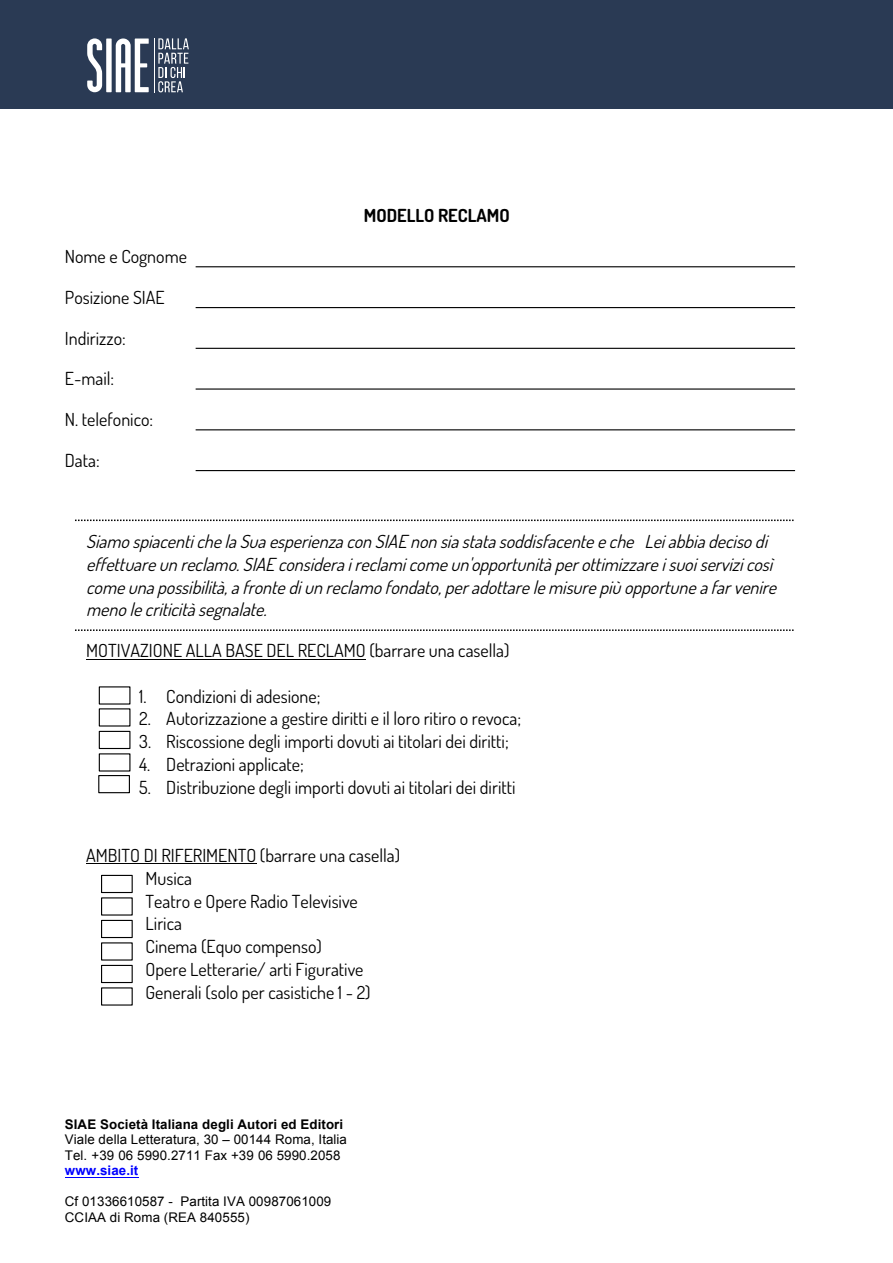
<style>
.page{position:relative;width:893px;height:1263px;background:#fff}
.page>*{position:absolute;margin:0;border:0;box-sizing:border-box;transform-origin:0 0}
.t1{font:18px/22.8px "Dosis";color:#000}
.t2{font:italic 18px/22.6px "Dosis";color:#000}
.t3{font:700 18px "Dosis";color:#000}
.t4{font:13.35px/15.5px "Arial";letter-spacing:.01em;color:#000}
.t5{font:700 13.35px "Arial";letter-spacing:.01em;color:#000}
.t6{font:700 13.35px "Arial";letter-spacing:.01em;color:#00f}
</style>
<div class="page">
<hr style="left:65px;top:1177px;width:73px;height:1px;background:#00f">
<hr style="left:86px;top:659px;width:280px;height:1px;background:#000">
<hr style="left:86px;top:863px;width:170px;height:1px;background:#000">
<hr style="left:196px;top:266px;width:599px;height:1px;background:#000">
<hr style="left:196px;top:307px;width:599px;height:1px;background:#000">
<hr style="left:196px;top:348px;width:599px;height:1px;background:#000">
<hr style="left:196px;top:388px;width:599px;height:2px;background:#000">
<hr style="left:196px;top:429px;width:599px;height:1px;background:#000">
<hr style="left:196px;top:470px;width:599px;height:1px;background:#000">
<svg style="left:75px;top:520px;width:719px;height:1px"></svg>
<div style="left:99px;top:731px;width:31px;height:18px;border:1px solid #000"></div>
<div style="left:101px;top:875px;width:32px;height:18px;border:1px solid #000"></div>
<div style="left:101px;top:920px;width:32px;height:18px;border:1px solid #000"></div>
<div style="left:101px;top:965px;width:32px;height:18px;border:1px solid #000"></div>
<div style="left:98px;top:775px;width:32px;height:18px;border:1px solid #000"></div>
<svg style="left:75px;top:629px;width:719px;height:2px"></svg>
<div style="left:0;top:0;width:893px;height:108px;background:#2a3a54"></div>
<div style="left:106px;top:39px;width:6px;height:53px;background:#fff"></div>
<svg style="left:116px;top:38px;width:33px;height:54px"></svg>
<svg style="left:87px;top:38px;width:15px;height:54px"></svg>
<svg style="left:158px;top:38px;width:31px;height:54px"></svg>
<hr style="left:154px;top:38px;width:1px;height:54px;background:#fff">
<p class="t1" style="left:65px;top:244px;width:124px">Nome e Cognome</p>
<p class="t1" style="left:65px;top:285px;width:101px">Posizione SIAE</p>
<p class="t1" style="left:65px;top:326px;width:62px">Indirizzo:</p>
<p class="t1" style="left:65px;top:367px;width:51px">E-mail:</p>
<p class="t1" style="left:65px;top:407px;width:90px">N. telefonico:</p>
<p class="t1" style="left:65px;top:448px;width:36px">Data:</p>
<p class="t3" style="left:364px;top:204px;width:147px">MODELLO RECLAMO</p>
<p class="t2" style="left:86px;top:530px;width:697px">SiamospiacentichelaSuaesperienzaconSIAEnonsiastatasoddisfacenteeche Leiabbiadecisodi effettuareunreclamo.SIAEconsideraireclamicomeun'opportunitàperottimizzareisuoiservizicosì comeunapossibilità,afrontediunreclamofondato,peradottarelemisurepiùopportuneafarvenire menolecriticitàsegnalate.</p>
<p class="t1" style="left:86px;top:639px;width:425px">MOTIVAZIONE ALLA BASE DEL RECLAMO (barrare una casella)</p>
<p class="t1" style="left:139px;top:684px;width:183px">1. Condizioni di adesione;</p>
<p class="t1" style="left:139px;top:707px;width:383px">2. Autorizzazione a gestire diritti e il loro ritiro o revoca;</p>
<p class="t1" style="left:139px;top:730px;width:371px">3. Riscossione degli importi dovuti ai titolari dei diritti;</p>
<p class="t1" style="left:139px;top:753px;width:166px">4. Detrazioni applicate;</p>
<p class="t1" style="left:139px;top:775px;width:378px">5. Distribuzione degli importi dovuti ai titolari dei diritti</p>
<p class="t1" style="left:146px;top:843px;width:256px;text-indent:-59px">AMBITO DI RIFERIMENTO (barrare una casella)<br>Musica<br>Teatro e Opere Radio Televisive<br>Lirica<br>Cinema (Equo compenso)<br>Opere Letterarie/ arti Figurative<br>Generali (solo per casistiche 1 - 2)</p>
<p class="t5" style="left:65px;top:1115px;width:280px">SIAE Società Italiana degli Autori ed Editori</p>
<p class="t4" style="left:65px;top:1132px;width:284px">Viale della Letteratura, 30 – 00144 Roma, Italia<br>Tel. +39 06 5990.2711 Fax +39 06 5990.2058</p>
<p class="t6" style="left:65px;top:1161px;width:75px">www.siae.it</p>
<p class="t4" style="left:65px;top:1193px;width:268px;line-height:15.9px">Cf 01336610587 - Partita IVA 00987061009<br>CCIAA di Roma (REA 840555)</p>
</div>
